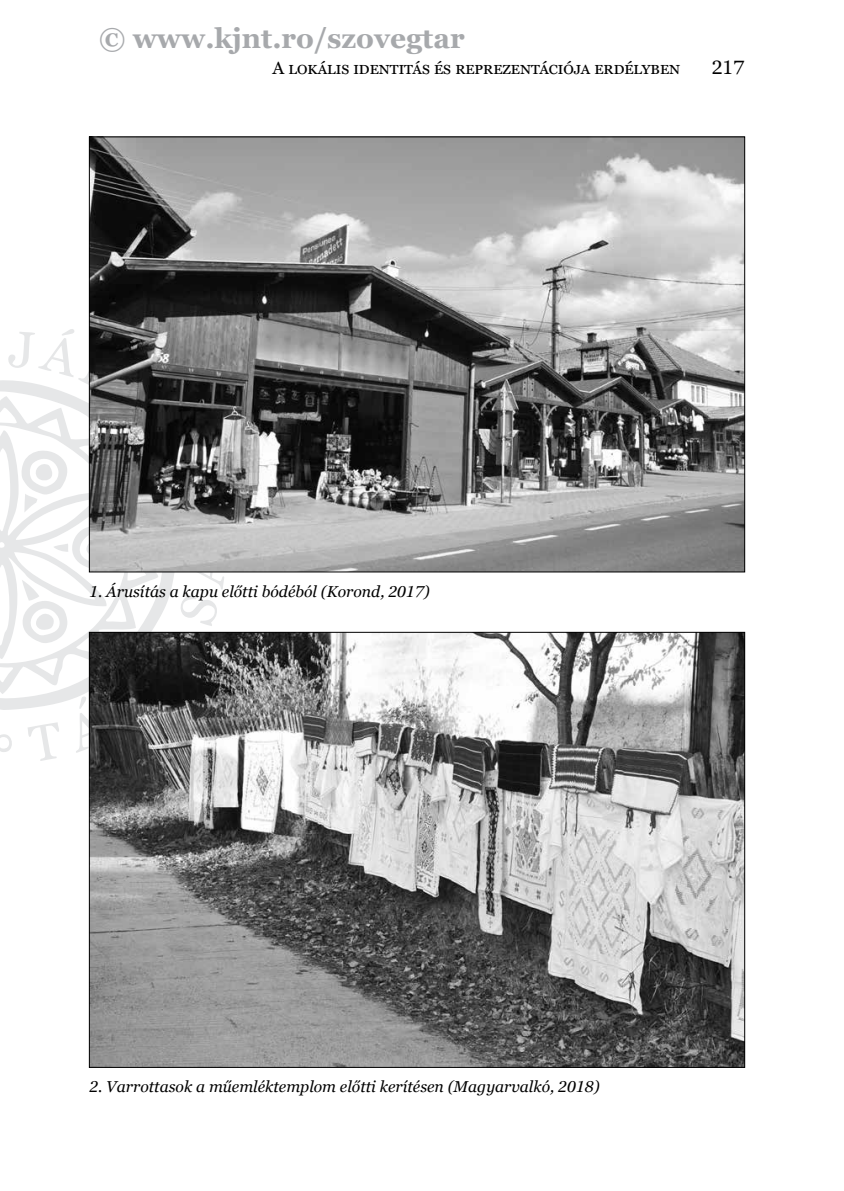
<style>
.page{position:relative;width:844px;height:1191px;background:#fff}
.page>*{position:absolute;margin:0;border:0;box-sizing:border-box;transform-origin:0 0}
.t1{font:700 28px "Georgia";color:#a7a9ac}
.t2{font:19.25px "Georgia";color:#000}
.t3{font:17.5px "Georgia";letter-spacing:.11em;color:#000}
.t4{font:italic 15.75px "Georgia";color:#000}
</style>
<div class="page">
<svg style="left:0;top:328px;width:227px;height:433px"></svg>
<img style="left:91px;top:138px;width:652px;height:432px">
<img style="left:91px;top:634px;width:652px;height:431px">
<h1 class="t1" style="left:99px;top:20px;width:367px">© www.kjnt.ro/szovegtar</h1>
<p class="t3" style="left:272px;top:58px;width:408px">A lokális identitás és reprezentációja erdélyben</p>
<p class="t2" style="left:711px;top:56px;width:34px">217</p>
<p class="t4" style="left:89px;top:581px;width:342px">1. Árusítás a kapu előtti bódéból (Korond, 2017)</p>
<p class="t4" style="left:89px;top:1076px;width:511px">2. Varrottasok a műemléktemplom előtti kerítésen (Magyarvalkó, 2018)</p>
</div>
